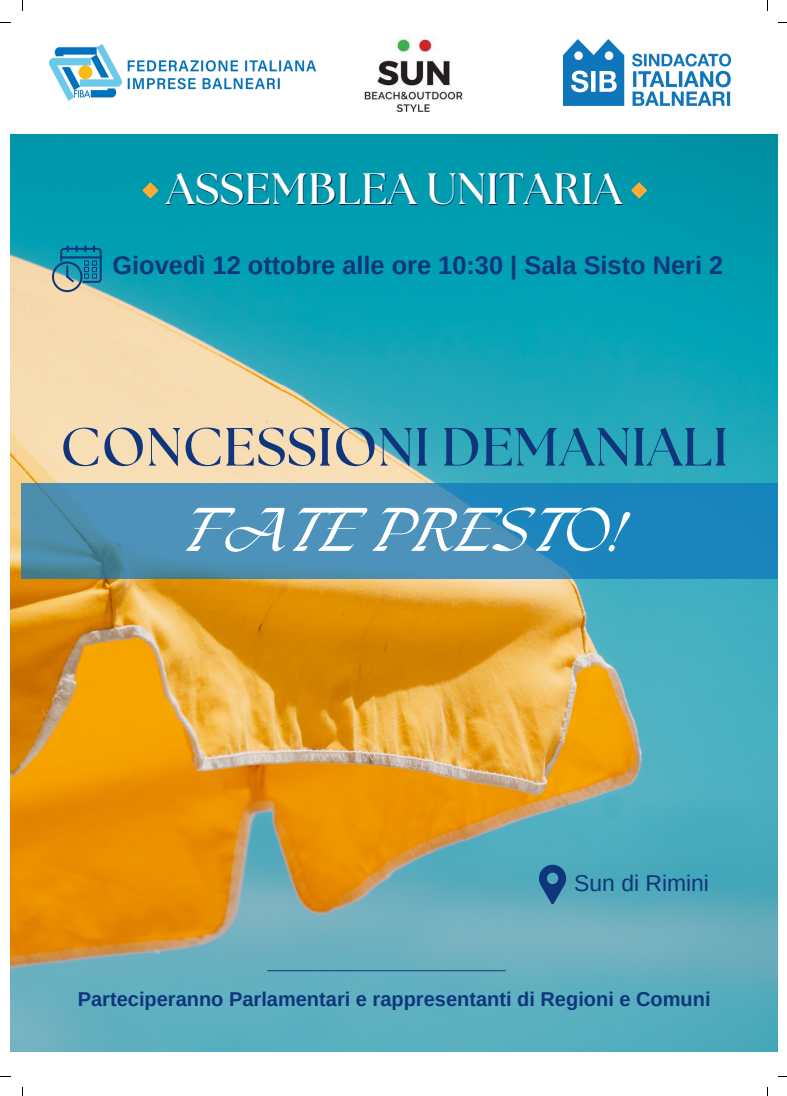
<style>
.page{position:relative;width:787px;height:1096px;background:#fff}
.page>*{position:absolute;margin:0;border:0;box-sizing:border-box;transform-origin:0 0}
.t1{font:700 53.75px "The Seasons";letter-spacing:.015em;color:#0f367c}
.t2{font:italic 700 53.75px "The Seasons";letter-spacing:.015em;color:#fff}
.t3{font:700 43.75px "The Seasons";letter-spacing:.015em;color:#fff}
.t4{font:700 25.38px "Arimo";color:#0f367c}
.t5{font:22.88px "Arimo";color:#0f367c}
.t6{font:700 20px "Arimo";color:#0f367c}
</style>
<div class="page">
<img style="left:10px;top:134px;width:768px;height:917px">
<svg style="left:22px;top:483px;width:756px;height:96px;background:#3a8bb7"></svg>
<img style="left:49px;top:45px;width:267px;height:55px">
<img style="left:564px;top:40px;width:167px;height:65px">
<svg style="left:142px;top:182px;width:16px;height:16px"></svg>
<svg style="left:631px;top:182px;width:16px;height:16px"></svg>
<hr style="left:267px;top:970px;width:239px;height:1px;background:#0f367c">
<img style="left:363px;top:35px;width:101px;height:77px">
<svg style="left:539px;top:864px;width:27px;height:40px"></svg>
<svg style="left:52px;top:245px;width:50px;height:47px;background:#3b8ea3"></svg>
<p class="t3" style="left:166px;top:169px;width:457px">ASSEMBLEA UNITARIA</p>
<p class="t4" style="left:113px;top:251px;width:612px">Giovedì 12 ottobre alle ore 10:30 | Sala Sisto Neri 2</p>
<p class="t1" style="left:60px;top:422px;width:669px">CONCESSIONI DEMANIALI</p>
<p class="t2" style="left:184px;top:508px;width:441px">FATE PRESTO!</p>
<p class="t5" style="left:574px;top:870px;width:136px">Sun di Rimini</p>
<p class="t6" style="left:78px;top:987px;width:634px">Parteciperanno Parlamentari e rappresentanti di Regioni e Comuni</p>
</div>
